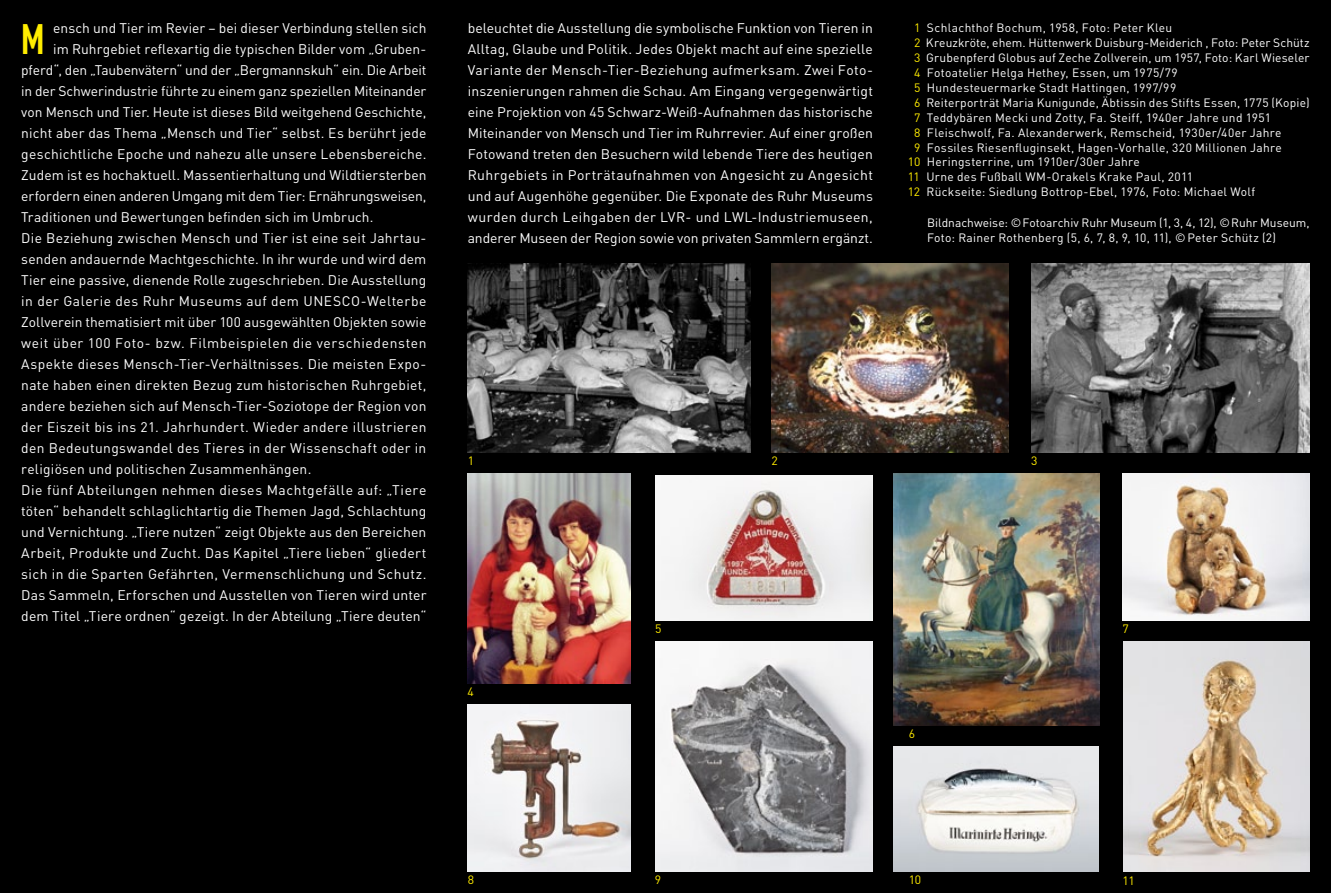
<style>
.page{position:relative;width:1331px;height:893px;background:#000}
.page>*{position:absolute;margin:0;border:0;box-sizing:border-box;transform-origin:0 0}
.t1{font:700 42px "DIN Condensed";color:#ffed00}
.t2{font:13.8px/21px "DIN";letter-spacing:.015em;color:#fff;text-align:justify}
.t3{font:13.8px "DIN";letter-spacing:-.01em;color:#fff}
.t4{font:13.8px "DIN";letter-spacing:.035em;color:#fff}
.t5{font:13.8px "DIN";letter-spacing:.045em;color:#fff}
.t6{font:13.8px "DIN";letter-spacing:.04em;color:#fff}
.t7{font:12px "DIN";letter-spacing:.025em;color:#fff}
.t8{font:12px/15px "DIN";letter-spacing:.005em;color:#fff}
.t9{font:12px "DIN";color:#ffed00}
.s1{color:#ffed00}
</style>
<div class="page">
<img style="left:655px;top:475px;width:217px;height:146px">
<img style="left:468px;top:474px;width:162px;height:210px">
<img style="left:772px;top:264px;width:236px;height:189px">
<img style="left:1031px;top:264px;width:279px;height:189px">
<img style="left:468px;top:264px;width:282px;height:189px">
<img style="left:468px;top:705px;width:163px;height:167px">
<img style="left:893px;top:747px;width:205px;height:125px">
<img style="left:893px;top:474px;width:207px;height:252px">
<img style="left:655px;top:642px;width:217px;height:230px">
<img style="left:1123px;top:642px;width:187px;height:230px">
<img style="left:1123px;top:474px;width:187px;height:147px">
<h1 class="t1" style="left:21px;top:11px;width:25px">M</h1>
<p class="t2" style="left:53px;top:18px;width:375px">ensch und Tier im Revier – bei dieser Verbindung stellen sich</p>
<p class="t2" style="left:53px;top:39px;width:375px">im Ruhrgebiet reflexartig die typischen Bilder vom „Gruben-</p>
<p class="t3" style="left:21px;top:62px;width:407px">pferd“, den „Taubenvätern“ und der „Bergmannskuh“ ein. Die Arbeit</p>
<p class="t3" style="left:21px;top:83px;width:407px">in der Schwerindustrie führte zu einem ganz speziellen Miteinander</p>
<p class="t2" style="left:21px;top:102px;width:407px">von Mensch und Tier. Heute ist dieses Bild weitgehend Geschichte,</p>
<p class="t2" style="left:21px;top:123px;width:407px">nicht aber das Thema „Mensch und Tier“ selbst. Es berührt jede</p>
<p class="t2" style="left:21px;top:144px;width:407px">geschichtliche Epoche und nahezu alle unsere Lebensbereiche.</p>
<p class="t2" style="left:21px;top:165px;width:407px">Zudem ist es hochaktuell. Massentierhaltung und Wildtiersterben</p>
<p class="t3" style="left:21px;top:188px;width:407px">erfordern einen anderen Umgang mit dem Tier: Ernährungsweisen,</p>
<p class="t2" style="left:21px;top:207px;width:354px">Traditionen und Bewertungen befinden sich im Umbruch.</p>
<p class="t2" style="left:21px;top:228px;width:407px">Die Beziehung zwischen Mensch und Tier ist eine seit Jahrtau-</p>
<p class="t2" style="left:21px;top:249px;width:407px">senden andauernde Machtgeschichte. In ihr wurde und wird dem</p>
<p class="t2" style="left:21px;top:270px;width:407px">Tier eine passive, dienende Rolle zugeschrieben. Die Ausstellung</p>
<p class="t4" style="left:21px;top:293px;width:407px">in der Galerie des Ruhr Museums auf dem UNESCO-Welterbe</p>
<p class="t2" style="left:21px;top:312px;width:407px">Zollverein thematisiert mit über 100 ausgewählten Objekten sowie</p>
<p class="t5" style="left:21px;top:335px;width:407px">weit über 100 Foto- bzw. Filmbeispielen die verschiedensten</p>
<p class="t2" style="left:21px;top:354px;width:407px">Aspekte dieses Mensch-Tier-Verhältnisses. Die meisten Expo-</p>
<p class="t2" style="left:21px;top:375px;width:407px">nate haben einen direkten Bezug zum historischen Ruhrgebiet,</p>
<p class="t2" style="left:21px;top:396px;width:407px">andere beziehen sich auf Mensch-Tier-Soziotope der Region von</p>
<p class="t4" style="left:21px;top:419px;width:407px">der Eiszeit bis ins 21. Jahrhundert. Wieder andere illustrieren</p>
<p class="t2" style="left:21px;top:438px;width:407px">den Bedeutungswandel des Tieres in der Wissenschaft oder in</p>
<p class="t2" style="left:21px;top:459px;width:292px">religiösen und politischen Zusammenhängen.</p>
<p class="t6" style="left:21px;top:482px;width:407px">Die fünf Abteilungen nehmen dieses Machtgefälle auf: „Tiere</p>
<p class="t2" style="left:21px;top:501px;width:407px">töten“ behandelt schlaglichtartig die Themen Jagd, Schlachtung</p>
<p class="t2" style="left:21px;top:522px;width:407px">und Vernichtung. „Tiere nutzen“ zeigt Objekte aus den Bereichen</p>
<p class="t2" style="left:21px;top:543px;width:407px">Arbeit, Produkte und Zucht. Das Kapitel „Tiere lieben“ gliedert</p>
<p class="t2" style="left:21px;top:564px;width:407px">sich in die Sparten Gefährten, Vermenschlichung und Schutz.</p>
<p class="t2" style="left:21px;top:585px;width:407px">Das Sammeln, Erforschen und Ausstellen von Tieren wird unter</p>
<p class="t2" style="left:21px;top:606px;width:407px">dem Titel „Tiere ordnen“ gezeigt. In der Abteilung „Tiere deuten“</p>
<p class="t2" style="left:468px;top:18px;width:407px">beleuchtet die Ausstellung die symbolische Funktion von Tieren in Alltag, Glaube und Politik. Jedes Objekt macht auf eine spezielle Variante der Mensch-Tier-Beziehung aufmerksam. Zwei Foto&shy;inszenierungen rahmen die Schau. Am Eingang vergegenwärtigt eine Projektion von 45 Schwarz-Weiß-Aufnahmen das historische Miteinander von Mensch und Tier im Ruhrrevier. Auf einer großen Fotowand treten den Besuchern wild lebende Tiere des heutigen Ruhrgebiets in Porträtaufnahmen von Angesicht zu Angesicht und auf Augenhöhe gegenüber. Die Exponate des Ruhr Museums wurden durch Leihgaben der LVR- und LWL-Industriemuseen, anderer Museen der Region sowie von privaten Sammlern ergänzt.</p>
<p class="t7" style="left:914px;top:21px;width:260px"><span class="s1">1</span> Schlachthof Bochum, 1958, Foto: Peter Kleu</p>
<p class="t8" style="left:914px;top:35px;width:397px"><span class="s1">2</span> Kreuzkröte, ehem. Hüttenwerk Duisburg-Meiderich , Foto: Peter Schütz</p>
<p class="t7" style="left:914px;top:51px;width:397px"><span class="s1">3</span> Grubenpferd Globus auf Zeche Zollverein, um 1957, Foto: Karl Wieseler</p>
<p class="t7" style="left:914px;top:66px;width:265px"><span class="s1">4</span> Fotoatelier Helga Hethey, Essen, um 1975/79</p>
<p class="t7" style="left:914px;top:81px;width:263px"><span class="s1">5</span> Hundesteuermarke Stadt Hattingen, 1997/99</p>
<p class="t7" style="left:914px;top:96px;width:397px"><span class="s1">6</span> Reiterporträt Maria Kunigunde, Äbtissin des Stifts Essen, 1775 (Kopie)</p>
<p class="t7" style="left:914px;top:111px;width:358px"><span class="s1">7</span> Teddybären Mecki und Zotty, Fa. Steiff, 1940er Jahre und 1951</p>
<p class="t7" style="left:914px;top:126px;width:369px"><span class="s1">8</span> Fleischwolf, Fa. Alexanderwerk, Remscheid, 1930er/40er Jahre</p>
<p class="t7" style="left:914px;top:141px;width:369px"><span class="s1">9</span> Fossiles Riesenfluginsekt, Hagen-Vorhalle, 320 Millionen Jahre</p>
<p class="t7" style="left:908px;top:155px;width:233px"><span class="s1">10</span> Heringsterrine, um 1910er/30er Jahre</p>
<p class="t7" style="left:908px;top:170px;width:287px"><span class="s1">11</span> Urne des Fußball WM-Orakels Krake Paul, 2011</p>
<p class="t7" style="left:908px;top:185px;width:349px"><span class="s1">12</span> Rückseite: Siedlung Bottrop-Ebel, 1976, Foto: Michael Wolf</p>
<p class="t8" style="left:927px;top:215px;width:384px">Bildnachweise: ©Fotoarchiv Ruhr Museum (1, 3, 4, 12), ©Ruhr Museum,<br>Foto: Rainer Rothenberg (5, 6, 7, 8, 9, 10, 11), © Peter Schütz (2)</p>
<p class="t9" style="left:468px;top:454px;width:8px">1</p>
<p class="t9" style="left:772px;top:454px;width:8px">2</p>
<p class="t9" style="left:1031px;top:454px;width:8px">3</p>
<p class="t9" style="left:467px;top:685px;width:8px">4</p>
<p class="t9" style="left:655px;top:622px;width:8px">5</p>
<p class="t9" style="left:909px;top:727px;width:8px">6</p>
<p class="t9" style="left:1123px;top:622px;width:8px">7</p>
<p class="t9" style="left:468px;top:873px;width:8px">8</p>
<p class="t9" style="left:655px;top:873px;width:8px">9</p>
<p class="t9" style="left:909px;top:873px;width:14px">10</p>
<p class="t9" style="left:1122px;top:873px;width:14px">11</p>
</div>
